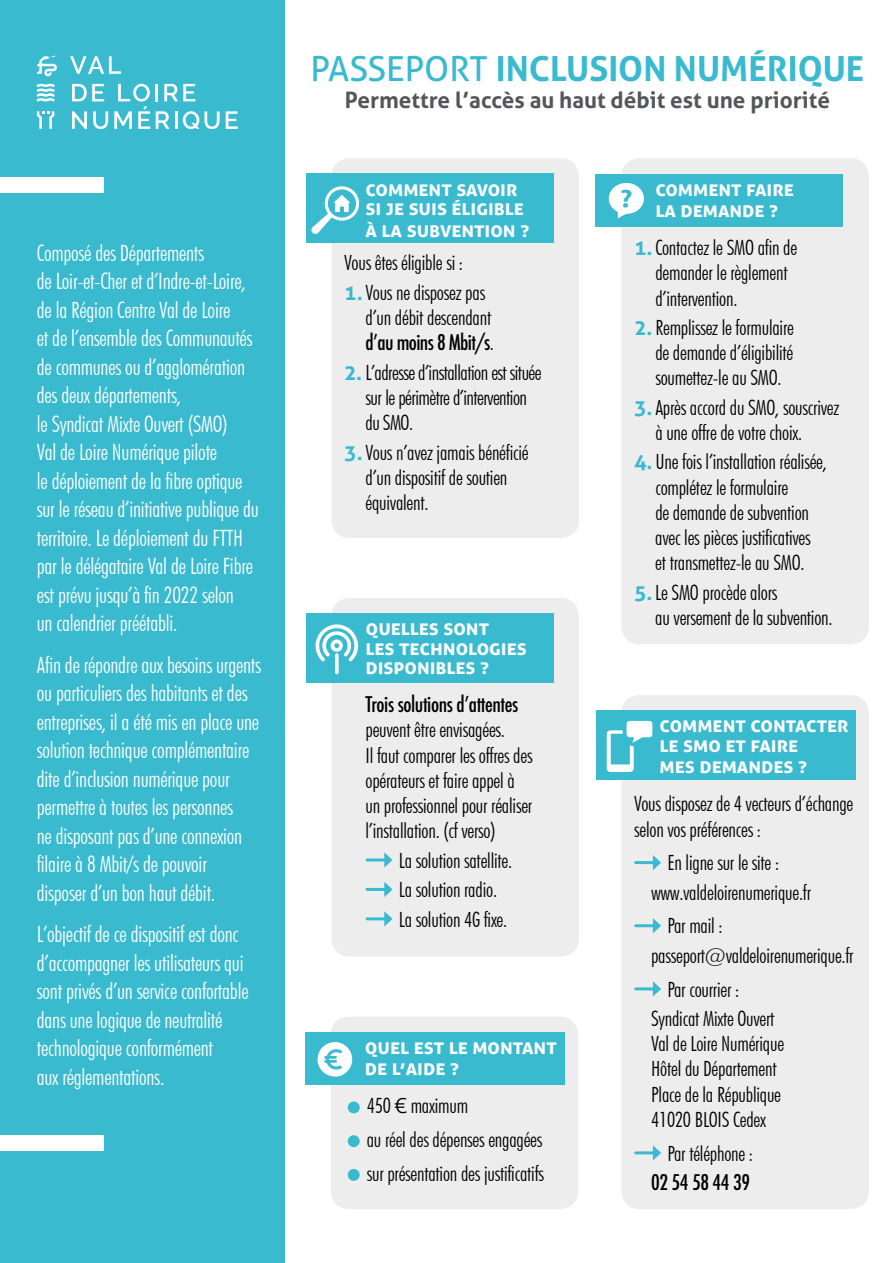
<style>
.page{position:relative;width:893px;height:1263px;background:#fff}
.page>*{position:absolute;margin:0;border:0;box-sizing:border-box;transform-origin:0 0}
.t1{font:700 34.5px "Aller";color:#39bacf}
.t2{font:300 condensed 22.5px/28.5px "Futura BT";letter-spacing:-.01em;color:#fff}
.t3{font:700 22.5px "Aller";color:#54565a}
.t4{font:300 condensed 21px/25.2px "Futura BT";letter-spacing:-.01em;color:#000}
.t5{font:700 21px/19.5px "Aller";color:#fff}
.t6{font:500 condensed 21px "Futura";letter-spacing:-.02em;color:#000}
.s1{font-weight:400}
.s2{font-family:"Aller";font-weight:700;font-stretch:normal;color:#39bacf}
.s3{font-family:"Futura BT";font-weight:300}
.s4{font-family:"Aller";font-stretch:normal}
</style>
<div class="page">
<div style="left:0;top:0;width:285px;height:1263px;background:#39bacf"></div>
<svg style="left:72px;top:111px;width:15px;height:18px"></svg>
<svg style="left:93px;top:111px;width:15px;height:18px"></svg>
<svg style="left:156px;top:111px;width:13px;height:18px"></svg>
<svg style="left:175px;top:111px;width:2px;height:18px"></svg>
<svg style="left:183px;top:111px;width:37px;height:18px"></svg>
<svg style="left:226px;top:111px;width:12px;height:18px"></svg>
<svg style="left:72px;top:84px;width:32px;height:17px"></svg>
<svg style="left:114px;top:84px;width:36px;height:45px"></svg>
<hr style="left:155px;top:84px;width:3px;height:17px;background:#fff">
<svg style="left:164px;top:84px;width:31px;height:17px"></svg>
<svg style="left:70px;top:56px;width:51px;height:18px"></svg>
<svg style="left:37px;top:111px;width:17px;height:18px"></svg>
<svg style="left:37px;top:84px;width:17px;height:17px"></svg>
<svg style="left:37px;top:55px;width:20px;height:21px"></svg>
<div style="left:621px;top:158px;width:248px;height:486px;background:#ededed;border-radius:18px"></div>
<div style="left:596px;top:174px;width:247px;height:52px;background:#39bacf"></div>
<svg style="left:608px;top:183px;width:36px;height:35px"></svg>
<div style="left:331px;top:158px;width:248px;height:380px;background:#ededed;border-radius:18px"></div>
<div style="left:306px;top:174px;width:247px;height:69px;background:#39bacf"></div>
<svg style="left:311px;top:186px;width:49px;height:48px"></svg>
<div style="left:331px;top:1017px;width:247px;height:192px;background:#ededed;border-radius:18px"></div>
<div style="left:305px;top:1032px;width:260px;height:53px;background:#39bacf"></div>
<div style="left:348px;top:1101px;width:12px;height:12px;background:#39bacf;border-radius:50%"></div>
<div style="left:348px;top:1135px;width:12px;height:12px;background:#39bacf;border-radius:50%"></div>
<div style="left:348px;top:1169px;width:12px;height:12px;background:#39bacf;border-radius:50%"></div>
<svg style="left:317px;top:1042px;width:35px;height:35px"></svg>
<div style="left:331px;top:598px;width:248px;height:358px;background:#ededed;border-radius:18px"></div>
<div style="left:306px;top:613px;width:247px;height:70px;background:#39bacf"></div>
<hr style="left:367px;top:858px;width:19px;height:3px;background:#39bacf">
<svg style="left:384px;top:852px;width:9px;height:16px"></svg>
<hr style="left:367px;top:888px;width:19px;height:3px;background:#39bacf">
<svg style="left:384px;top:882px;width:9px;height:15px"></svg>
<hr style="left:367px;top:917px;width:19px;height:3px;background:#39bacf">
<svg style="left:384px;top:911px;width:9px;height:15px"></svg>
<svg style="left:315px;top:624px;width:43px;height:50px"></svg>
<div style="left:621px;top:695px;width:248px;height:514px;background:#ededed;border-radius:18px"></div>
<div style="left:596px;top:710px;width:259px;height:70px;background:#39bacf"></div>
<hr style="left:636px;top:861px;width:19px;height:3px;background:#39bacf">
<svg style="left:653px;top:855px;width:8px;height:15px"></svg>
<hr style="left:636px;top:924px;width:19px;height:3px;background:#39bacf">
<svg style="left:653px;top:918px;width:8px;height:15px"></svg>
<hr style="left:636px;top:987px;width:19px;height:3px;background:#39bacf">
<svg style="left:653px;top:981px;width:8px;height:15px"></svg>
<hr style="left:636px;top:1151px;width:19px;height:3px;background:#39bacf">
<svg style="left:653px;top:1145px;width:8px;height:15px"></svg>
<svg style="left:607px;top:721px;width:45px;height:51px"></svg>
<div style="left:0;top:178px;width:103px;height:15px;background:#fff"></div>
<div style="left:0;top:1135px;width:103px;height:15px;background:#fff"></div>
<p class="t2" style="left:37px;top:238px;width:223px">Composé des Départements<br>de Loir-et-Cher et d’Indre-et-Loire, de la Région Centre Val de Loire<br>et de l’ensemble des Communautés de communes ou d’agglomération des deux départements,<br>le Syndicat Mixte Ouvert (SMO)<br>Val de Loire Numérique pilote<br>le déploiement de la fibre optique sur le réseau d’initiative publique du territoire. Le déploiement du FTTH par le délégataire Val de Loire Fibre est prévu jusqu’à fin 2022 selon<br>un calendrier préétabli.</p>
<p class="t2" style="left:37px;top:650px;width:226px">Afin de répondre aux besoins urgents ou particuliers des habitants et des entreprises, il a été mis en place une solution technique complémentaire dite d’inclusion numérique pour permettre à toutes les personnes<br>ne disposant pas d’une connexion filaire à 8 Mbit/s de pouvoir disposer d’un bon haut débit.</p>
<p class="t2" style="left:37px;top:919px;width:213px">L’objectif de ce dispositif est donc d’accompagner les utilisateurs qui sont privés d’un service confortable dans une logique de neutralité technologique conformément<br>aux réglementations.</p>
<h1 class="t1" style="left:310px;top:47px;width:555px"><span class="s1">PASSEPORT</span> INCLUSION NUMÉRIQUE</h1>
<p class="t3" style="left:345px;top:86px;width:487px">Permettre l’accès au haut débit est une priorité</p>
<p class="t5" style="left:365px;top:178px;width:160px">comment savoir si je suis éligible</p>
<p class="t5" style="left:365px;top:219px;width:165px">à la subvention ?</p>
<p class="t4" style="left:344px;top:248px;width:142px;line-height:29.4px">Vous êtes éligible si :<br><span class="s2">1.</span>Vous ne disposez pas</p>
<p class="t4" style="left:365px;top:305px;width:127px">d’un débit descendant</p>
<p class="t6" style="left:365px;top:329px;width:130px">d’au moins 8 Mbit/s<span class="s3">.</span></p>
<p class="t4" style="left:365px;top:359px;width:178px;text-indent:-21px"><span class="s2">2.</span> L’adresse d’installation est située sur le périmètre d’intervention du SMO.</p>
<p class="t4" style="left:365px;top:439px;width:165px;text-indent:-21px"><span class="s2">3.</span>Vous n’avez jamais bénéficié d’un dispositif de soutien équivalent.</p>
<p class="t5" style="left:365px;top:618px;width:163px">quelles sont<br>les technologies disponibles ?</p>
<p class="t6" style="left:365px;top:691px;width:154px">Trois solutions d’attentes</p>
<p class="t4" style="left:365px;top:717px;width:169px">peuvent être envisagées.<br>Il faut comparer les offres des opérateurs et faire appel à un professionnel pour réaliser l’installation. (cf verso)</p>
<p class="t4" style="left:399px;top:845px;width:115px;line-height:29.4px">La solution satellite.<br>La solution radio.<br>La solution 4G fixe.</p>
<p class="t5" style="left:365px;top:1035px;width:194px;line-height:21.6px">quel est le montant de l’aide ?</p>
<p class="t4" style="left:367px;top:1089px;width:179px;line-height:33.8px">450 <span class="s4">€</span> maximum<br>au réel des dépenses engagées sur présentation des justificatifs</p>
<p class="t5" style="left:655px;top:177px;width:140px;line-height:21.6px">comment faire la demande ?</p>
<p class="t4" style="left:655px;top:235px;width:143px;text-indent:-21px"><span class="s2">1.</span>Contactez le SMO afin de demander le règlement d’intervention.</p>
<p class="t4" style="left:655px;top:315px;width:140px;text-align:justify;text-indent:-21px"><span class="s2">2.</span>Remplissez le formulaire de demande d’éligibilité soumettez-le au SMO.</p>
<p class="t4" style="left:655px;top:395px;width:185px;text-indent:-21px"><span class="s2">3.</span>Après accord du SMO, souscrivez à une offre de votre choix.</p>
<p class="t4" style="left:655px;top:449px;width:173px;text-indent:-21px"><span class="s2">4.</span> Une fois l’installation réalisée, complétez le formulaire<br>de demande de subvention avec les pièces justificatives<br>et transmettez-le au SMO.</p>
<p class="t4" style="left:655px;top:579px;width:179px;text-indent:-21px"><span class="s2">5.</span>Le SMO procède alors<br>au versement de la subvention.</p>
<p class="t5" style="left:660px;top:715px;width:191px">comment contacter le smo et faire</p>
<p class="t5" style="left:660px;top:756px;width:149px">mes demandes ?</p>
<p class="t4" style="left:634px;top:791px;width:221px">Vous disposez de 4 vecteurs d’échange selon vos préférences :</p>
<p class="t4" style="left:651px;top:848px;width:161px;line-height:29.4px;text-indent:16px">En ligne sur le site : www.valdeloirenumerique.fr</p>
<p class="t4" style="left:651px;top:911px;width:204px;line-height:29.4px;text-indent:16px">Par mail : passeport@valdeloirenumerique.fr</p>
<p class="t4" style="left:651px;top:974px;width:125px;line-height:29.4px;text-indent:16px">Par courrier :<br>Syndicat Mixte Ouvert</p>
<p class="t4" style="left:651px;top:1031px;width:134px">Val de Loire Numérique<br>Hôtel du Département<br>Place de la République<br>41020 BLOIS Cedex</p>
<p class="t4" style="left:667px;top:1140px;width:87px">Par téléphone :</p>
<p class="t6" style="left:651px;top:1169px;width:100px">02 54 58 44 39</p>
</div>
